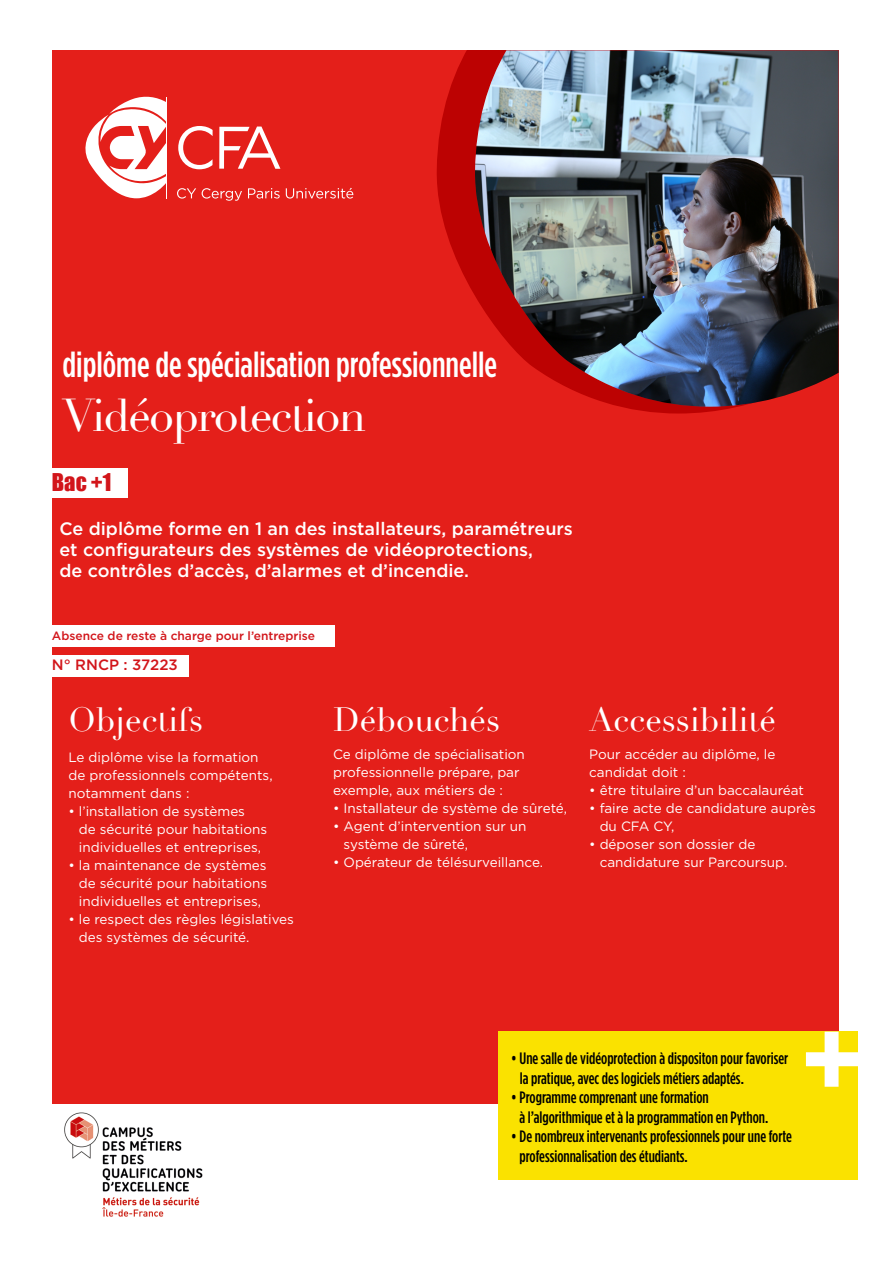
<style>
.page{position:relative;width:893px;height:1263px;background:#fff}
.page>*{position:absolute;margin:0;border:0;box-sizing:border-box;transform-origin:0 0}
.t1{font:45px "Didot";letter-spacing:-.04em;color:#fff}
.t2{font:500 36px "Gotham Cond";color:#fff}
.t3{font:33px "Didot";color:#fff}
.t4{font:22.5px "Impact";color:#d2151a}
.t5{font:500 18px/21px "Gotham";color:#fff}
.t6{font:500 16.5px/19.5px "Gotham Cond";color:#000}
.t7{font:500 15px "Gotham";color:#d2151a}
.t8{font:13.5px/18px "Gotham";color:#fff}
.t9{font:500 12px "Gotham";color:#d2151a}
</style>
<div class="page">
<div style="left:52px;top:50px;width:787px;height:1054px;background:#e41f1a"></div>
<svg style="left:436px;top:50px;width:300px;height:363px"></svg>
<img style="left:474px;top:50px;width:365px;height:357px">
<div style="left:498px;top:1032px;width:359px;height:148px;background:#fae200"></div>
<div style="left:51px;top:468px;width:76px;height:30px;background:#fff"></div>
<div style="left:0;top:625px;width:334px;height:22px;background:#fff"></div>
<svg style="left:806px;top:1032px;width:52px;height:55px"></svg>
<div style="left:24px;top:655px;width:165px;height:21px;background:#fff"></div>
<hr style="left:167px;top:97px;width:1px;height:101px;background:#fff">
<svg style="left:85px;top:96px;width:82px;height:102px"></svg>
<svg style="left:177px;top:188px;width:19px;height:11px"></svg>
<svg style="left:202px;top:188px;width:40px;height:13px"></svg>
<svg style="left:248px;top:188px;width:32px;height:11px"></svg>
<svg style="left:286px;top:188px;width:67px;height:11px"></svg>
<svg style="left:219px;top:127px;width:61px;height:42px"></svg>
<svg style="left:178px;top:126px;width:35px;height:43px"></svg>
<img style="left:64px;top:1112px;width:139px;height:105px">
<h2 class="t2" style="left:63px;top:344px;width:436px">diplôme de spécialisation professionnelle</h2>
<h1 class="t1" style="left:63px;top:388px;width:305px">Vidéoprotection</h1>
<h3 class="t4" style="left:52px;top:465px;width:61px">Bac +1</h3>
<h3 class="t5" style="left:59px;top:518px;width:515px">Ce diplôme forme en 1 an des installateurs, paramétreurs et configurateurs des systèmes de vidéoprotections,<br>de contrôles d’accès, d’alarmes et d’incendie.</h3>
<p class="t9" style="left:52px;top:627px;width:265px">Absence de reste à charge pour l’entreprise</p>
<p class="t7" style="left:52px;top:655px;width:127px">N° RNCP : 37223</p>
<h3 class="t3" style="left:68px;top:700px;width:136px">Objectifs</h3>
<p class="t8" style="left:68px;top:748px;width:206px">Le diplôme vise la formation de professionnels compétents, notamment dans :</p>
<p class="t8" style="left:79px;top:802px;width:190px;text-indent:-11px">• l’installation de systèmes<br>de sécurité pour habitations individuelles et entreprises,</p>
<p class="t8" style="left:79px;top:856px;width:190px;text-align:justify;text-indent:-11px">• la maintenance de systèmes de sécurité pour habitations individuelles et entreprises,</p>
<p class="t8" style="left:79px;top:910px;width:217px;text-indent:-11px">• le respect des règles législatives des systèmes de sécurité.</p>
<h3 class="t3" style="left:333px;top:700px;width:169px">Débouchés</h3>
<p class="t8" style="left:333px;top:745px;width:193px">Ce diplôme de spécialisation professionnelle prépare, par exemple, aux métiers de :</p>
<p class="t8" style="left:333px;top:799px;width:236px">• Installateur de système de sûreté,</p>
<p class="t8" style="left:344px;top:817px;width:185px;text-indent:-11px">• Agent d’intervention sur un système de sûreté,</p>
<p class="t8" style="left:333px;top:853px;width:212px">• Opérateur de télésurveillance.</p>
<h3 class="t3" style="left:589px;top:700px;width:188px">Accessibilité</h3>
<p class="t8" style="left:589px;top:745px;width:188px">Pour accéder au diplôme, le candidat doit :</p>
<p class="t8" style="left:589px;top:781px;width:216px">• être titulaire d’un baccalauréat</p>
<p class="t8" style="left:600px;top:799px;width:218px;text-indent:-11px">• faire acte de candidature auprès du CFA CY,</p>
<p class="t8" style="left:600px;top:835px;width:189px;text-indent:-11px">• déposer son dossier de candidature sur Parcoursup.</p>
<p class="t6" style="left:520px;top:1048px;width:270px;text-indent:-8px">• Une salle de vidéoprotection à dispositon pour favoriser la pratique, avec des logiciels métiers adaptés.</p>
<p class="t6" style="left:519px;top:1087px;width:250px;text-indent:-8px">• Programme comprenant une formation<br>à l’algorithmique et à la programmation en Python.</p>
<p class="t6" style="left:519px;top:1126px;width:274px;text-indent:-8px">• De nombreux intervenants professionnels pour une forte professionnalisation des étudiants.</p>
</div>
